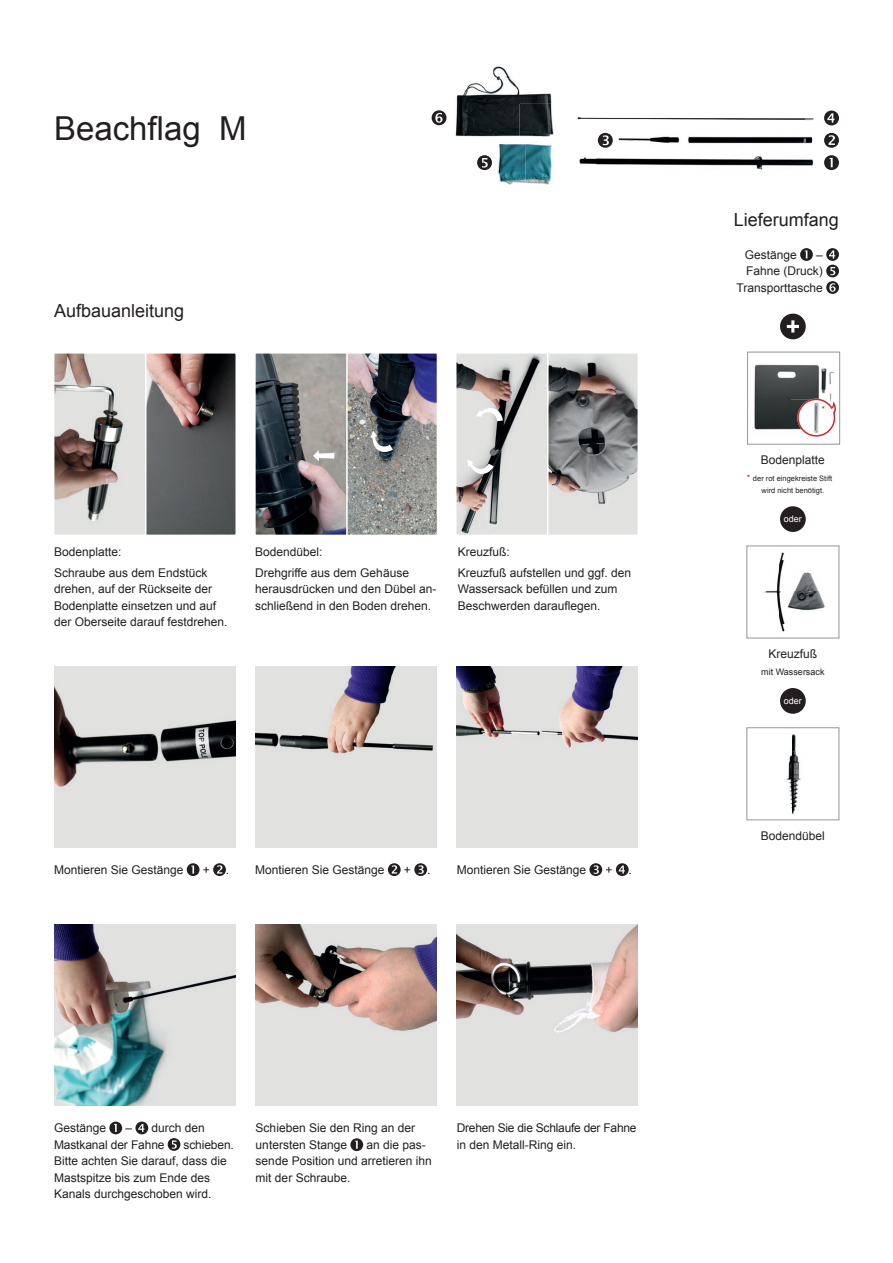
<style>
.page{position:relative;width:893px;height:1263px;background:#fff}
.page>*{position:absolute;margin:0;border:0;box-sizing:border-box;transform-origin:0 0}
.t1{font:33px "Arial";color:#231f20}
.t2{font:18px "Arial";color:#231f20}
.t3{font:12px/16.5px "Arial";color:#231f20}
.t4{font:12px/16.5px "Arial";letter-spacing:-.02em;color:#231f20}
.t5{font:9px "Arial";color:#231f20}
.t6{font:9px "Arial";color:#fff}
.t7{font:7.5px/12px "Arial";color:#231f20}
.s1{font-size:9px;color:#d1232a}
</style>
<div class="page">
<img style="left:577px;top:117px;width:237px;height:16px">
<img style="left:579px;top:136px;width:234px;height:34px">
<svg style="left:800px;top:248px;width:13px;height:13px"></svg>
<svg style="left:826px;top:248px;width:13px;height:46px"></svg>
<img style="left:497px;top:144px;width:55px;height:41px">
<img style="left:456px;top:66px;width:96px;height:38px">
<img style="left:438px;top:104px;width:116px;height:33px">
<img style="left:763px;top:552px;width:22px;height:80px">
<img style="left:787px;top:572px;width:38px;height:39px">
<div style="left:746px;top:546px;width:93px;height:92px;border:1px solid #939598"></div>
<img style="left:786px;top:734px;width:15px;height:81px">
<div style="left:746px;top:727px;width:93px;height:93px;border:1px solid #939598"></div>
<div style="left:780px;top:314px;width:26px;height:25px;background:#231f20;border-radius:50%"></div>
<svg style="left:787px;top:320px;width:12px;height:13px"></svg>
<div style="left:780px;top:506px;width:26px;height:26px;background:#231f20;border-radius:50%"></div>
<div style="left:780px;top:688px;width:26px;height:26px;background:#231f20;border-radius:50%"></div>
<img style="left:754px;top:364px;width:81px;height:66px">
<div style="left:747px;top:352px;width:93px;height:93px;border:1px solid #939598"></div>
<svg style="left:797px;top:399px;width:39px;height:38px"></svg>
<img style="left:54px;top:666px;width:181px;height:182px">
<img style="left:256px;top:666px;width:181px;height:182px">
<img style="left:457px;top:666px;width:181px;height:182px">
<img style="left:54px;top:925px;width:181px;height:181px">
<img style="left:256px;top:925px;width:181px;height:181px">
<img style="left:457px;top:925px;width:181px;height:181px">
<svg style="left:187px;top:863px;width:13px;height:13px"></svg>
<svg style="left:213px;top:863px;width:13px;height:13px"></svg>
<svg style="left:109px;top:1121px;width:13px;height:13px"></svg>
<svg style="left:135px;top:1121px;width:13px;height:13px"></svg>
<svg style="left:168px;top:1138px;width:12px;height:13px"></svg>
<svg style="left:350px;top:1138px;width:13px;height:13px"></svg>
<svg style="left:54px;top:353px;width:182px;height:182px;background:#908a88"></svg>
<img style="left:255px;top:353px;width:182px;height:182px">
<svg style="left:456px;top:353px;width:182px;height:182px;background:#adacab"></svg>
<svg style="left:598px;top:133px;width:15px;height:15px"></svg>
<svg style="left:824px;top:155px;width:15px;height:15px"></svg>
<svg style="left:824px;top:133px;width:15px;height:15px"></svg>
<svg style="left:824px;top:111px;width:15px;height:14px"></svg>
<svg style="left:477px;top:155px;width:15px;height:15px"></svg>
<svg style="left:432px;top:110px;width:14px;height:15px"></svg>
<svg style="left:388px;top:863px;width:13px;height:13px"></svg>
<svg style="left:414px;top:863px;width:13px;height:13px"></svg>
<svg style="left:589px;top:863px;width:13px;height:13px"></svg>
<svg style="left:616px;top:863px;width:13px;height:13px"></svg>
<h1 class="t1" style="left:54px;top:107px;width:194px">Beachflag M</h1>
<h2 class="t2" style="left:734px;top:208px;width:107px">Lieferumfang</h2>
<p class="t3" style="left:745px;top:246px;width:54px">Gestänge</p>
<p class="t3" style="left:737px;top:246px;width:88px;text-align:right">–<br>Fahne (Druck)<br>Transporttasche</p>
<h2 class="t2" style="left:54px;top:299px;width:132px">Aufbauanleitung</h2>
<p class="t3" style="left:761px;top:452px;width:66px">Bodenplatte</p>
<p class="t7" style="left:762px;top:472px;width:72px;text-indent:-15px"><span class="s1">*</span> der rot eingekreiste Stift wird nicht benötigt.</p>
<p class="t6" style="left:784px;top:513px;width:20px">oder</p>
<p class="t3" style="left:54px;top:541px;width:155px;line-height:21px">Bodenplatte:<br>Schraube aus dem Endstück</p>
<p class="t3" style="left:54px;top:581px;width:175px">drehen, auf der Rückseite der<br>Bodenplatte einsetzen und auf der Oberseite darauf festdrehen.</p>
<p class="t3" style="left:255px;top:541px;width:155px;line-height:21px">Bodendübel:<br>Drehgriffe aus dem Gehäuse</p>
<p class="t3" style="left:255px;top:581px;width:183px">herausdrücken und den Dübel an&shy;schließend in den Boden drehen.</p>
<p class="t3" style="left:458px;top:541px;width:175px;line-height:21px">Kreuzfuß:<br>Kreuzfuß aufstellen und ggf. den</p>
<p class="t3" style="left:458px;top:581px;width:161px">Wassersack befüllen und zum<br>Beschwerden darauflegen.</p>
<p class="t3" style="left:769px;top:646px;width:50px">Kreuzfuß</p>
<p class="t5" style="left:761px;top:665px;width:65px">mit Wassersack</p>
<p class="t6" style="left:784px;top:694px;width:20px">oder</p>
<p class="t3" style="left:761px;top:827px;width:66px">Bodendübel</p>
<p class="t3" style="left:54px;top:861px;width:131px">Montieren Sie Gestänge</p>
<p class="t3" style="left:203px;top:861px;width:9px">+</p>
<p class="t3" style="left:226px;top:861px;width:5px">.</p>
<p class="t3" style="left:255px;top:861px;width:131px">Montieren Sie Gestänge</p>
<p class="t3" style="left:404px;top:861px;width:9px">+</p>
<p class="t3" style="left:427px;top:861px;width:5px">.</p>
<p class="t3" style="left:457px;top:861px;width:131px">Montieren Sie Gestänge</p>
<p class="t3" style="left:605px;top:861px;width:9px">+</p>
<p class="t3" style="left:629px;top:861px;width:5px">.</p>
<p class="t3" style="left:54px;top:1120px;width:54px">Gestänge</p>
<p class="t3" style="left:54px;top:1120px;width:152px;text-indent:71px">– durch den<br>Mastkanal der Fahne</p>
<p class="t3" style="left:54px;top:1136px;width:181px;text-indent:130px">schieben.<br>Bitte achten Sie darauf, dass die<br>Mastspitze bis zum Ende des<br>Kanals durchgeschoben wird.</p>
<p class="t3" style="left:256px;top:1120px;width:161px">Schieben Sie den Ring an der untersten Stange</p>
<p class="t3" style="left:256px;top:1136px;width:178px;text-indent:111px">an die pas&shy;sende Position und arretieren ihn mit der Schraube.</p>
<p class="t4" style="left:457px;top:1120px;width:181px">Drehen Sie die Schlaufe der Fahne in den Metall-Ring ein.</p>
</div>
